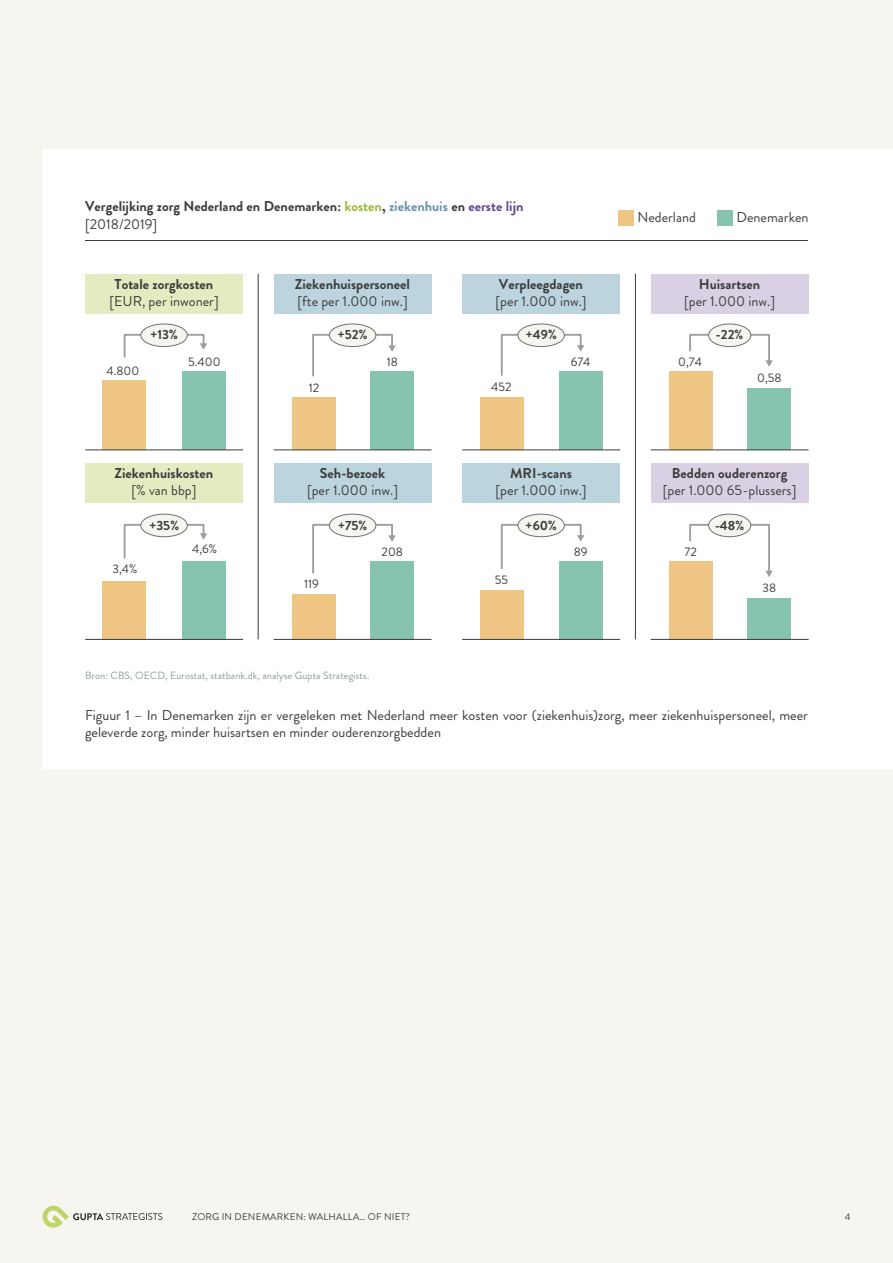
<style>
.page{position:relative;width:893px;height:1263px;background:#f6f5ef}
.page>*{position:absolute;margin:0;border:0;box-sizing:border-box;transform-origin:0 0}
.t1{font:14.25px/17.2px "Brandon Grotesque";color:#3c3c3b}
.t2{font:700 14.25px/17.4px "Brandon Grotesque";color:#3c3c3b}
.t3{font:700 13.35px "Brandon Grotesque";color:#3c3c3b}
.t4{font:12.3px "Brandon Grotesque";color:#3c3c3b}
.t5{font:10.5px "Brandon Grotesque";letter-spacing:.005em;color:#8e9f9a}
.t6{font:9.75px "Brandon Grotesque";letter-spacing:.02em;color:#3c3c3b}
.s1{color:#9bb938}
.s2{color:#6493ad}
.s3{color:#614791}
.s4{font-weight:400}
</style>
<div class="page">
<div style="left:43px;top:149px;width:850px;height:619px;background:#fff"></div>
<svg style="left:43px;top:1206px;width:119px;height:22px"></svg>
<svg style="left:689px;top:524px;width:84px;height:53px"></svg>
<svg style="left:501px;top:524px;width:83px;height:45px"></svg>
<svg style="left:312px;top:524px;width:84px;height:50px"></svg>
<svg style="left:124px;top:524px;width:83px;height:35px"></svg>
<svg style="left:689px;top:334px;width:84px;height:33px"></svg>
<svg style="left:501px;top:334px;width:83px;height:42px"></svg>
<svg style="left:312px;top:334px;width:84px;height:43px"></svg>
<hr style="left:85px;top:241px;width:723px;height:1px;background:#3c3c3b">
<div style="left:618px;top:210px;width:15px;height:15px;background:#efc584"></div>
<div style="left:717px;top:210px;width:15px;height:15px;background:#86c4ae"></div>
<div style="left:182px;top:371px;width:43px;height:79px;background:#86c4ae"></div>
<div style="left:103px;top:380px;width:43px;height:70px;background:#efc584"></div>
<hr style="left:85px;top:450px;width:158px;height:1px;background:#3c3c3b">
<svg style="left:124px;top:334px;width:83px;height:23px"></svg>
<div style="left:141px;top:324px;width:46px;height:23px;background:#f6f5ef;border-radius:50%"></div>
<div style="left:141px;top:324px;width:47px;height:23px;border:1px solid #717171;border-radius:50%"></div>
<div style="left:85px;top:274px;width:158px;height:39px;background:#e2ecc0"></div>
<div style="left:182px;top:561px;width:43px;height:78px;background:#86c4ae"></div>
<div style="left:103px;top:581px;width:43px;height:58px;background:#efc584"></div>
<hr style="left:85px;top:639px;width:158px;height:1px;background:#3c3c3b">
<div style="left:141px;top:514px;width:46px;height:23px;background:#f6f5ef;border-radius:50%"></div>
<div style="left:141px;top:514px;width:47px;height:23px;border:1px solid #717171;border-radius:50%"></div>
<div style="left:85px;top:463px;width:158px;height:40px;background:#e2ecc0"></div>
<div style="left:274px;top:274px;width:158px;height:39px;background:#bcd4dd"></div>
<div style="left:370px;top:371px;width:44px;height:79px;background:#86c4ae"></div>
<div style="left:292px;top:398px;width:43px;height:52px;background:#efc584"></div>
<hr style="left:274px;top:450px;width:158px;height:1px;background:#3c3c3b">
<div style="left:329px;top:324px;width:47px;height:23px;background:#f6f5ef;border-radius:50%"></div>
<div style="left:329px;top:324px;width:47px;height:23px;border:1px solid #717171;border-radius:50%"></div>
<div style="left:370px;top:561px;width:44px;height:78px;background:#86c4ae"></div>
<div style="left:292px;top:594px;width:43px;height:45px;background:#efc584"></div>
<hr style="left:274px;top:639px;width:158px;height:1px;background:#3c3c3b">
<div style="left:329px;top:514px;width:47px;height:23px;background:#f6f5ef;border-radius:50%"></div>
<div style="left:329px;top:514px;width:47px;height:23px;border:1px solid #717171;border-radius:50%"></div>
<div style="left:274px;top:463px;width:158px;height:39px;background:#bcd4dd"></div>
<div style="left:462px;top:274px;width:158px;height:39px;background:#bcd4dd"></div>
<div style="left:559px;top:371px;width:44px;height:79px;background:#86c4ae"></div>
<div style="left:480px;top:398px;width:43px;height:52px;background:#efc584"></div>
<hr style="left:462px;top:450px;width:158px;height:1px;background:#3c3c3b">
<div style="left:518px;top:324px;width:46px;height:23px;background:#f6f5ef;border-radius:50%"></div>
<div style="left:518px;top:324px;width:47px;height:23px;border:1px solid #717171;border-radius:50%"></div>
<div style="left:559px;top:561px;width:44px;height:78px;background:#86c4ae"></div>
<div style="left:480px;top:590px;width:43px;height:49px;background:#efc584"></div>
<hr style="left:462px;top:639px;width:158px;height:1px;background:#3c3c3b">
<div style="left:518px;top:514px;width:46px;height:23px;background:#f6f5ef;border-radius:50%"></div>
<div style="left:518px;top:514px;width:47px;height:23px;border:1px solid #717171;border-radius:50%"></div>
<div style="left:462px;top:463px;width:158px;height:40px;background:#bcd4dd"></div>
<hr style="left:635px;top:274px;width:1px;height:365px;background:#3c3c3b">
<hr style="left:258px;top:274px;width:1px;height:365px;background:#3c3c3b">
<div style="left:651px;top:274px;width:158px;height:39px;background:#d9d1e3"></div>
<div style="left:747px;top:388px;width:44px;height:62px;background:#86c4ae"></div>
<div style="left:669px;top:371px;width:44px;height:79px;background:#efc584"></div>
<hr style="left:651px;top:450px;width:158px;height:1px;background:#3c3c3b">
<div style="left:709px;top:324px;width:42px;height:23px;background:#f6f5ef;border-radius:50%"></div>
<div style="left:708px;top:324px;width:43px;height:23px;border:1px solid #717171;border-radius:50%"></div>
<div style="left:747px;top:598px;width:44px;height:41px;background:#86c4ae"></div>
<div style="left:669px;top:561px;width:44px;height:78px;background:#efc584"></div>
<hr style="left:651px;top:639px;width:158px;height:1px;background:#3c3c3b">
<div style="left:709px;top:514px;width:42px;height:23px;background:#f6f5ef;border-radius:50%"></div>
<div style="left:708px;top:514px;width:43px;height:23px;border:1px solid #717171;border-radius:50%"></div>
<div style="left:651px;top:463px;width:158px;height:40px;background:#d9d1e3"></div>
<p class="t2" style="left:85px;top:198px;width:440px">Vergelijking zorg Nederland en Denemarken: <span class="s1">kosten</span>, <span class="s2">ziekenhuis</span> en <span class="s3">eerste lijn </span><span class="s4">[2018/2019]</span></p>
<p class="t1" style="left:637px;top:208px;width:60px">Nederland</p>
<p class="t1" style="left:736px;top:208px;width:74px">Denemarken</p>
<p class="t2" style="left:115px;top:275px;width:100px">Totale zorgkosten</p>
<p class="t1" style="left:109px;top:293px;width:111px">[EUR, per inwoner]</p>
<p class="t2" style="left:295px;top:275px;width:117px">Ziekenhuispersoneel</p>
<p class="t1" style="left:297px;top:293px;width:112px">[fte per 1.000 inw.]</p>
<p class="t2" style="left:499px;top:275px;width:86px">Verpleegdagen</p>
<p class="t1" style="left:496px;top:293px;width:93px">[per 1.000 inw.]</p>
<p class="t2" style="left:699px;top:275px;width:63px">Huisartsen</p>
<p class="t1" style="left:684px;top:293px;width:93px">[per 1.000 inw.]</p>
<p class="t3" style="left:150px;top:325px;width:29px">+13%</p>
<p class="t3" style="left:338px;top:326px;width:32px">+52%</p>
<p class="t3" style="left:525px;top:326px;width:33px">+49%</p>
<p class="t3" style="left:716px;top:326px;width:29px">-22%</p>
<p class="t4" style="left:106px;top:362px;width:34px">4.800</p>
<p class="t4" style="left:188px;top:353px;width:34px">5.400</p>
<p class="t4" style="left:309px;top:379px;width:12px">12</p>
<p class="t4" style="left:387px;top:354px;width:13px">18</p>
<p class="t4" style="left:491px;top:378px;width:22px">452</p>
<p class="t4" style="left:571px;top:354px;width:21px">674</p>
<p class="t4" style="left:678px;top:354px;width:25px">0,74</p>
<p class="t4" style="left:757px;top:369px;width:26px">0,58</p>
<p class="t2" style="left:114px;top:465px;width:100px">Ziekenhuiskosten</p>
<p class="t1" style="left:132px;top:482px;width:67px">[% van bbp]</p>
<p class="t2" style="left:320px;top:464px;width:67px">Seh-bezoek</p>
<p class="t1" style="left:307px;top:482px;width:93px">[per 1.000 inw.]</p>
<p class="t2" style="left:510px;top:464px;width:63px">MRI-scans</p>
<p class="t1" style="left:496px;top:482px;width:93px">[per 1.000 inw.]</p>
<p class="t2" style="left:672px;top:464px;width:117px">Bedden ouderenzorg</p>
<p class="t1" style="left:663px;top:482px;width:135px">[per 1.000 65-plussers]</p>
<p class="t3" style="left:149px;top:516px;width:32px">+35%</p>
<p class="t3" style="left:338px;top:516px;width:31px">+75%</p>
<p class="t3" style="left:525px;top:516px;width:33px">+60%</p>
<p class="t3" style="left:715px;top:516px;width:31px">-48%</p>
<p class="t4" style="left:192px;top:540px;width:27px">4,6%</p>
<p class="t4" style="left:382px;top:543px;width:23px">208</p>
<p class="t4" style="left:574px;top:543px;width:15px">89</p>
<p class="t4" style="left:684px;top:543px;width:14px">72</p>
<p class="t4" style="left:112px;top:561px;width:27px">3,4%</p>
<p class="t4" style="left:304px;top:575px;width:16px">119</p>
<p class="t4" style="left:495px;top:571px;width:15px">55</p>
<p class="t4" style="left:763px;top:579px;width:15px">38</p>
<p class="t5" style="left:85px;top:668px;width:286px">Bron: CBS, OECD, Eurostat, statbank.dk, analyse Gupta Strategists.</p>
<p class="t1" style="left:85px;top:707px;width:724px">Figuur 1 – In Denemarken zijn er vergeleken met Nederland meer kosten voor (ziekenhuis)zorg, meer ziekenhuispersoneel, meer geleverde zorg, minder huisartsen en minder ouderenzorgbedden</p>
<p class="t6" style="left:192px;top:1210px;width:219px">ZORG IN DENEMARKEN: WALHALLA… OF NIET?</p>
<p class="t6" style="left:845px;top:1210px;width:7px">4</p>
</div>
